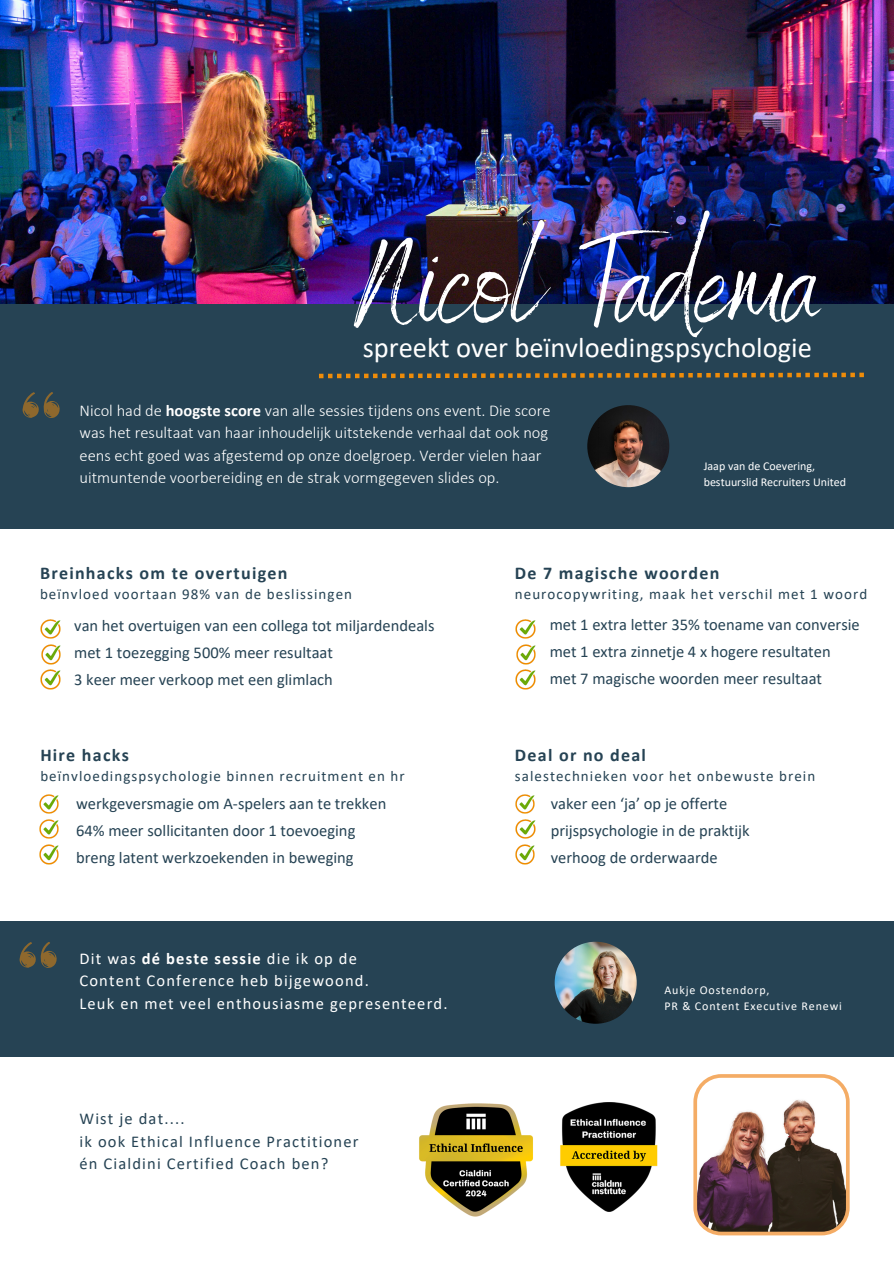
<style>
.page{position:relative;width:894px;height:1264px;background:#fff}
.page>*{position:absolute;margin:0;border:0;box-sizing:border-box;transform-origin:0 0}
.t1{font:127.05px "Benedict";color:#fff}
.t2{font:28.5px "Calibri";color:#fff}
.t3{font:700 18px "Calibri";letter-spacing:.07em;color:#264354}
.t4{font:16.5px/27px "Calibri";color:#264354}
.t5{font:300 16.5px/22.5px "Calibri";color:#fff}
.t6{font:16.5px/22.5px "Calibri";letter-spacing:.07em;color:#fff}
.t7{font:16.5px/22.5px "Calibri";letter-spacing:.07em;color:#264354}
.t8{font:15px "Calibri";letter-spacing:.07em;color:#264354}
.t9{font:12px "Calibri";color:#fff}
.t10{font:12px "Calibri";letter-spacing:.07em;color:#fff}
.s1{font-weight:700}
</style>
<div class="page">
<img style="left:0;top:0;width:893px;height:305px">
<div style="left:0;top:305px;width:893px;height:224px;background:#264354"></div>
<svg style="left:319px;top:372px;width:544px;height:6px"></svg>
<img style="left:40px;top:619px;width:20px;height:20px">
<svg style="left:23px;top:392px;width:37px;height:26px"></svg>
<img style="left:587px;top:405px;width:82px;height:82px;border-radius:50%">
<img style="left:41px;top:644px;width:20px;height:21px">
<img style="left:40px;top:669px;width:20px;height:21px">
<div style="left:0;top:920px;width:893px;height:136px;background:#264354"></div>
<svg style="left:20px;top:942px;width:37px;height:26px"></svg>
<img style="left:554px;top:941px;width:82px;height:82px;border-radius:50%">
<img style="left:419px;top:1103px;width:114px;height:114px">
<img style="left:560px;top:1102px;width:98px;height:109px">
<img style="left:515px;top:619px;width:20px;height:20px">
<img style="left:516px;top:644px;width:19px;height:21px">
<img style="left:515px;top:669px;width:20px;height:21px">
<img style="left:39px;top:794px;width:20px;height:20px">
<img style="left:39px;top:819px;width:20px;height:20px">
<img style="left:39px;top:844px;width:20px;height:21px">
<img style="left:515px;top:794px;width:20px;height:20px">
<img style="left:515px;top:819px;width:20px;height:20px">
<img style="left:515px;top:844px;width:20px;height:21px">
<svg style="left:693px;top:1074px;width:156px;height:161px"></svg>
<h3 class="t1" style="left:354px;top:201px;width:466px">Nicol Tadema</h3>
<h3 class="t2" style="left:362px;top:336px;width:450px">spreekt over beïnvloedingspsychologie</h3>
<h3 class="t5" style="left:79px;top:400px;width:472px">Nicol had de <span class="s1">hoogste score</span> van alle sessies tijdens ons event. Die score was het resultaat van haar inhoudelijk uitstekende verhaal dat ook nog eens echt goed was afgestemd op onze doelgroep. Verder vielen haar uitmuntende voorbereiding en de strak vormgegeven slides op.</h3>
<h3 class="t9" style="left:703px;top:460px;width:113px">Jaap van de Coevering,</h3>
<h3 class="t9" style="left:703px;top:476px;width:144px">bestuurslid Recruiters United</h3>
<h3 class="t3" style="left:40px;top:565px;width:249px">Breinhacks om te overtuigen</h3>
<h3 class="t8" style="left:40px;top:588px;width:313px">beïnvloed voortaan 98% van de beslissingen</h3>
<h3 class="t4" style="left:74px;top:613px;width:361px">van het overtuigen van een collega tot miljardendeals met 1 toezegging 500% meer resultaat<br>3 keer meer verkoop met een glimlach</h3>
<p class="t3" style="left:40px;top:747px;width:90px">Hire hacks</p>
<p class="t8" style="left:40px;top:770px;width:366px">beïnvloedingspsychologie binnen recruitment en hr</p>
<p class="t4" style="left:76px;top:791px;width:311px">werkgeversmagie om A-spelers aan te trekken<br>64% meer sollicitanten door 1 toevoeging breng latent werkzoekenden in beweging</p>
<h3 class="t6" style="left:79px;top:948px;width:369px">Dit was <span class="s1">dé beste sessie</span> die ik op de<br>Content Conference heb bijgewoond.<br>Leuk en met veel enthousiasme gepresenteerd.</h3>
<h3 class="t7" style="left:79px;top:1108px;width:280px">Wist je dat....<br>ik ook Ethical Influence Practitioner én Cialdini Certified Coach ben?</h3>
<h3 class="t3" style="left:515px;top:565px;width:206px">De 7 magische woorden</h3>
<h3 class="t8" style="left:515px;top:588px;width:354px">neurocopywriting, maak het verschil met 1 woord</h3>
<p class="t4" style="left:549px;top:612px;width:311px">met 1 extra letter 35% toename van conversie met 1 extra zinnetje 4 x hogere resultaten met 7 magische woorden meer resultaat</p>
<p class="t3" style="left:515px;top:747px;width:132px">Deal or no deal</p>
<p class="t8" style="left:515px;top:770px;width:302px">salestechnieken voor het onbewuste brein</p>
<p class="t4" style="left:550px;top:791px;width:200px">vaker een ‘ja’ op je offerte prijspsychologie in de praktijk verhoog de orderwaarde</p>
<p class="t10" style="left:664px;top:984px;width:107px">Aukje Oostendorp,</p>
<p class="t10" style="left:664px;top:1000px;width:179px">PR &amp; Content Executive Renewi</p>
</div>
